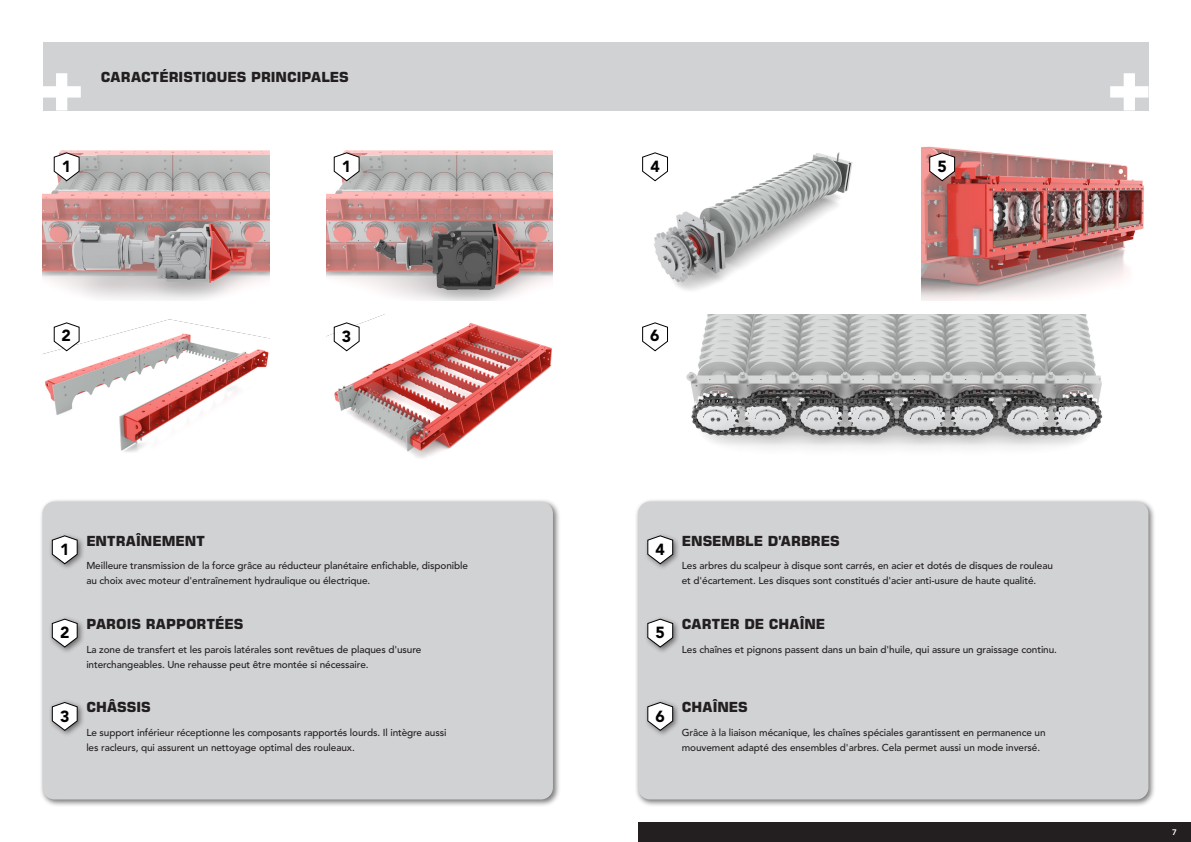
<style>
.page{position:relative;width:1191px;height:842px;background:#fff}
.page>*{position:absolute;margin:0;border:0;box-sizing:border-box;transform-origin:0 0}
.t1{font:900 16px "Avenir LT Pro";color:#000}
.t2{font:700 14px "Eurostile LT Pro";letter-spacing:.005em;color:#231f20}
.t3{font:500 10px/15px "Avenir LT Pro";letter-spacing:-.01em;color:#231f20}
.t4{font:800 8px "Avenir LT Pro";color:#fff}
</style>
<div class="page">
<div style="left:638px;top:822px;width:553px;height:20px;background:#231f20"></div>
<img style="left:43px;top:150px;width:226px;height:150px">
<img style="left:326px;top:150px;width:227px;height:150px">
<img style="left:921px;top:146px;width:223px;height:154px">
<img style="left:326px;top:315px;width:226px;height:143px">
<img style="left:654px;top:152px;width:199px;height:139px">
<img style="left:43px;top:319px;width:226px;height:133px">
<img style="left:654px;top:315px;width:449px;height:134px">
<div style="left:39px;top:498px;width:521px;height:309px;background:#231f20;opacity:.6"></div>
<div style="left:43px;top:502px;width:510px;height:297px;background:#d1d2d4;border-radius:12px"></div>
<div style="left:634px;top:498px;width:522px;height:309px;background:#231f20;opacity:.6"></div>
<div style="left:638px;top:502px;width:510px;height:297px;background:#d1d2d4;border-radius:12px"></div>
<div style="left:49px;top:532px;width:36px;height:39px;background:#231f20;opacity:.6"></div>
<svg style="left:52px;top:535px;width:26px;height:29px"></svg>
<div style="left:644px;top:532px;width:36px;height:39px;background:#231f20;opacity:.6"></div>
<svg style="left:647px;top:535px;width:26px;height:29px"></svg>
<div style="left:49px;top:616px;width:36px;height:38px;background:#231f20;opacity:.6"></div>
<svg style="left:52px;top:618px;width:26px;height:30px"></svg>
<div style="left:644px;top:616px;width:36px;height:38px;background:#231f20;opacity:.6"></div>
<svg style="left:647px;top:618px;width:26px;height:30px"></svg>
<div style="left:49px;top:699px;width:36px;height:39px;background:#231f20;opacity:.6"></div>
<svg style="left:52px;top:702px;width:26px;height:29px"></svg>
<div style="left:644px;top:699px;width:36px;height:39px;background:#231f20;opacity:.6"></div>
<svg style="left:647px;top:702px;width:26px;height:29px"></svg>
<svg style="left:334px;top:322px;width:26px;height:29px"></svg>
<svg style="left:54px;top:322px;width:26px;height:29px"></svg>
<svg style="left:642px;top:322px;width:26px;height:29px"></svg>
<svg style="left:54px;top:152px;width:26px;height:29px"></svg>
<svg style="left:642px;top:152px;width:26px;height:29px"></svg>
<svg style="left:334px;top:152px;width:26px;height:29px"></svg>
<svg style="left:929px;top:152px;width:26px;height:29px"></svg>
<div style="left:43px;top:43px;width:1105px;height:68px;background:#d1d2d4"></div>
<svg style="left:43px;top:73px;width:38px;height:38px"></svg>
<svg style="left:1110px;top:73px;width:38px;height:38px"></svg>
<p class="t2" style="left:101px;top:68px;width:250px">CARACTÉRISTIQUES PRINCIPALES</p>
<p class="t1" style="left:62px;top:157px;width:11px">1</p>
<p class="t1" style="left:342px;top:157px;width:11px">1</p>
<p class="t1" style="left:650px;top:157px;width:11px">4</p>
<p class="t1" style="left:937px;top:157px;width:11px">5</p>
<p class="t1" style="left:62px;top:325px;width:11px">2</p>
<p class="t1" style="left:342px;top:327px;width:11px">3</p>
<p class="t1" style="left:650px;top:325px;width:11px">6</p>
<p class="t2" style="left:86px;top:532px;width:120px">ENTRAÎNEMENT</p>
<p class="t3" style="left:86px;top:558px;width:383px">Meilleure transmission de la force grâce au réducteur planétaire enfichable, disponible au choix avec moteur d'entraînement hydraulique ou électrique.</p>
<p class="t1" style="left:60px;top:540px;width:11px">1</p>
<p class="t1" style="left:655px;top:540px;width:11px">4</p>
<p class="t2" style="left:86px;top:615px;width:159px">PAROIS RAPPORTÉES</p>
<p class="t3" style="left:86px;top:642px;width:336px">La zone de transfert et les parois latérales sont revêtues de plaques d'usure interchangeables. Une rehausse peut être montée si nécessaire.</p>
<p class="t1" style="left:60px;top:623px;width:11px">2</p>
<p class="t1" style="left:655px;top:623px;width:11px">5</p>
<p class="t2" style="left:86px;top:699px;width:66px">CHÂSSIS</p>
<p class="t3" style="left:86px;top:725px;width:361px">Le support inférieur réceptionne les composants rapportés lourds. Il intègre aussi les racleurs, qui assurent un nettoyage optimal des rouleaux.</p>
<p class="t1" style="left:60px;top:706px;width:11px">3</p>
<p class="t1" style="left:655px;top:706px;width:11px">6</p>
<p class="t2" style="left:682px;top:532px;width:159px">ENSEMBLE D'ARBRES</p>
<p class="t3" style="left:682px;top:558px;width:373px">Les arbres du scalpeur à disque sont carrés, en acier et dotés de disques de rouleau et d'écartement. Les disques sont constitués d'acier anti-usure de haute qualité.</p>
<p class="t2" style="left:682px;top:615px;width:145px">CARTER DE CHAÎNE</p>
<p class="t3" style="left:682px;top:642px;width:377px">Les chaînes et pignons passent dans un bain d'huile, qui assure un graissage continu.</p>
<p class="t2" style="left:682px;top:699px;width:68px">CHAÎNES</p>
<p class="t3" style="left:682px;top:725px;width:365px">Grâce à la liaison mécanique, les chaînes spéciales garantissent en permanence un mouvement adapté des ensembles d'arbres. Cela permet aussi un mode inversé.</p>
<p class="t4" style="left:1172px;top:827px;width:6px">7</p>
</div>
